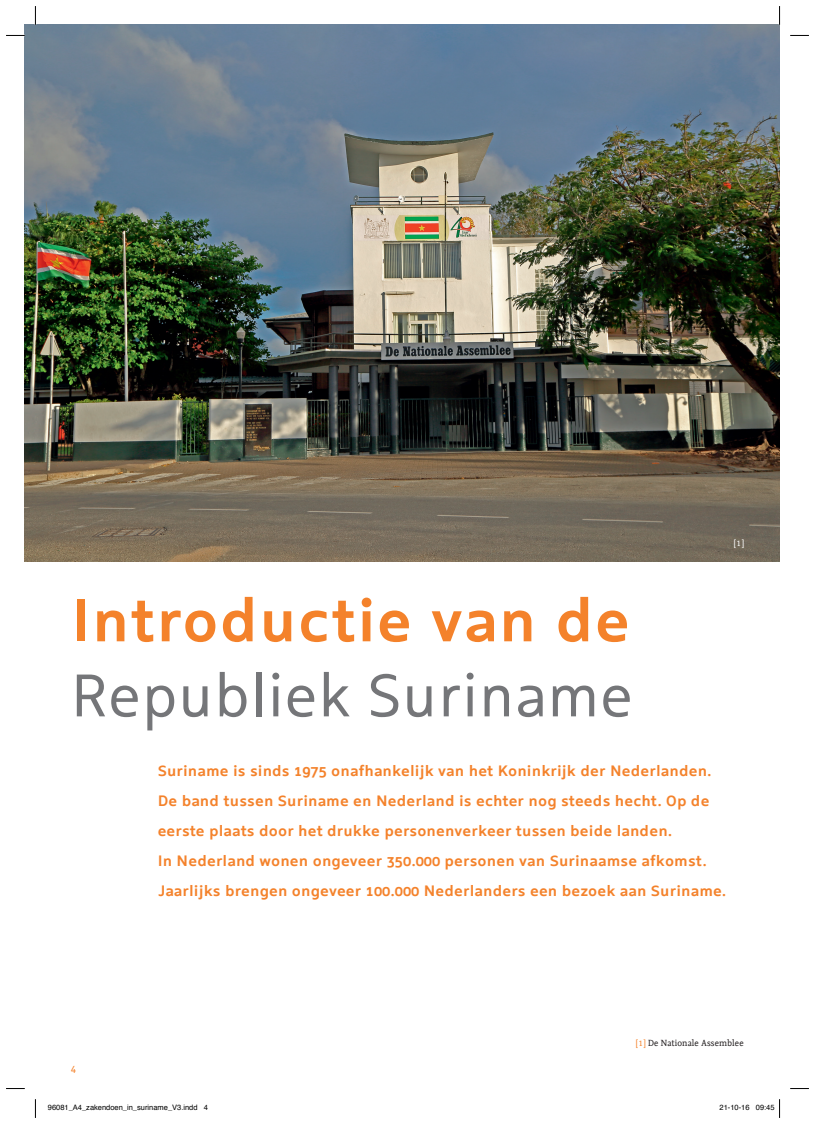
<style>
.page{position:relative;width:815px;height:1124px;background:#fff}
.page>*{position:absolute;margin:0;border:0;box-sizing:border-box;transform-origin:0 0}
.t1{font:60px "Holland Sans";letter-spacing:.01em;color:#757679}
.t2{font:700 60px "Holland Sans";letter-spacing:.01em;color:#f4822b}
.t3{font:700 15px/30px "Holland Sans";color:#f4822b}
.t4{font:10px "Holland Sans";color:#f4822b}
.t5{font:8.75px "Holland Serif";color:#231f20}
.t6{font:8.75px "Holland Serif";color:#fff}
.t7{font:7.5px "Helvetica";color:#000}
.s1{color:#f4822b}
</style>
<div class="page">
<img style="left:25px;top:25px;width:755px;height:537px">
<svg style="left:6px;top:35px;width:19px;height:1px"></svg>
<svg style="left:790px;top:35px;width:19px;height:1px"></svg>
<svg style="left:6px;top:1088px;width:19px;height:1px"></svg>
<svg style="left:790px;top:1088px;width:19px;height:1px"></svg>
<svg style="left:35px;top:6px;width:1px;height:19px"></svg>
<svg style="left:35px;top:1099px;width:1px;height:18px"></svg>
<svg style="left:779px;top:6px;width:1px;height:19px"></svg>
<svg style="left:779px;top:1099px;width:1px;height:18px"></svg>
<p class="t6" style="left:734px;top:536px;width:12px">[1]</p>
<h1 class="t2" style="left:71px;top:571px;width:561px">Introductie van de</h1>
<h1 class="t1" style="left:71px;top:649px;width:564px">Republiek Suriname</h1>
<p class="t3" style="left:158px;top:754px;width:568px">Suriname is sinds 1975 onafhankelijk van het Koninkrijk der Nederlanden.<br>De band tussen Suriname en Nederland is echter nog steeds hecht. Op de eerste plaats door het drukke personenverkeer tussen beide landen.<br>In Nederland wonen ongeveer 350.000 personen van Surinaamse afkomst.<br>Jaarlijks brengen ongeveer 100.000 Nederlanders een bezoek aan Suriname.</p>
<p class="t4" style="left:71px;top:1060px;width:7px">4</p>
<p class="t5" style="left:636px;top:1035px;width:110px"><span class="s1">[1]</span> De Nationale Assemblee</p>
<p class="t7" style="left:48px;top:1101px;width:162px">96081_A4_zakendoen_in_suriname_V3.indd 4</p>
<p class="t7" style="left:720px;top:1101px;width:57px">21-10-16 09:45</p>
</div>
